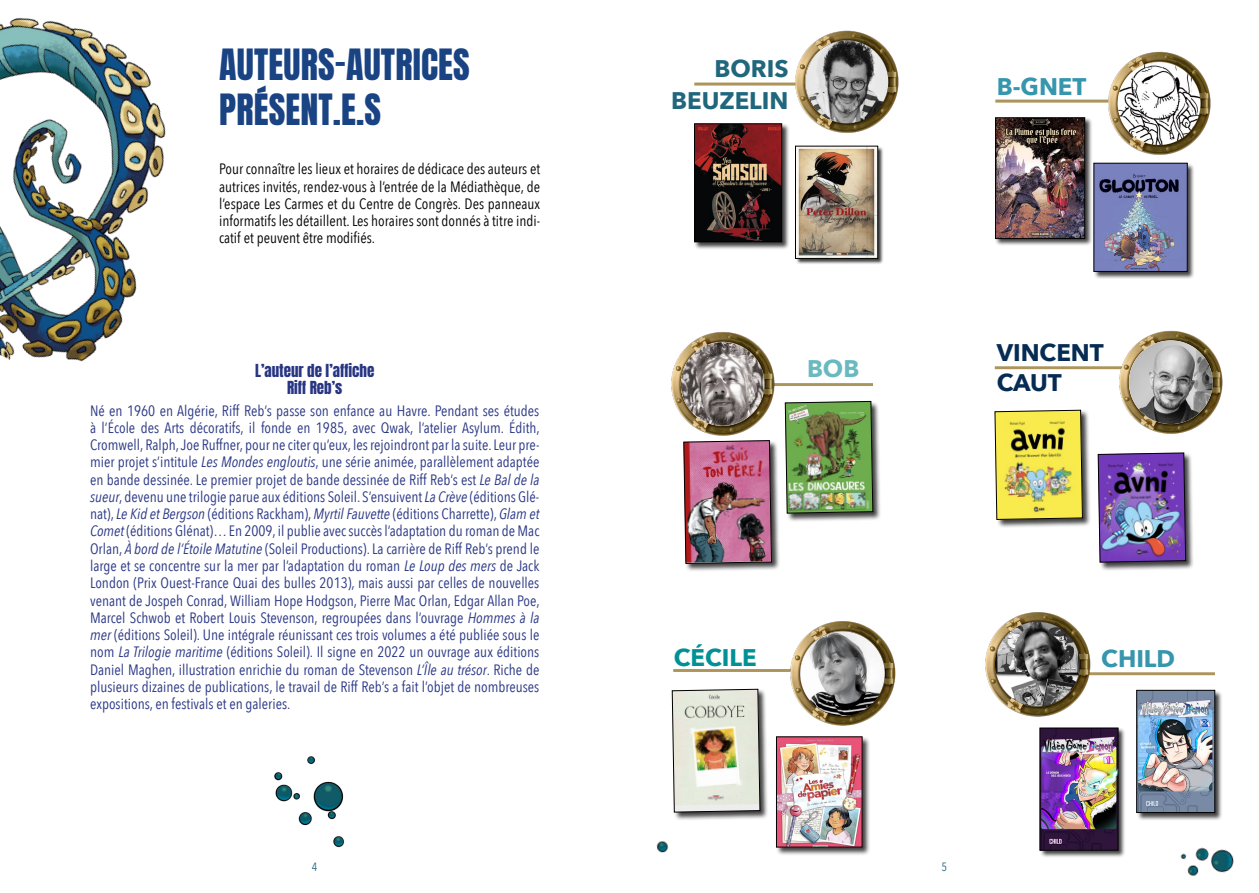
<style>
.page{position:relative;width:1259px;height:893px;background:#fff}
.page>*{position:absolute;margin:0;border:0;box-sizing:border-box;transform-origin:0 0}
.t1{font:36px/45px "Anton";letter-spacing:.005em;color:#194383}
.t2{font:700 24px/31.5px "Avenir Next";color:#20667c;text-align:right}
.t3{font:700 24px "Avenir Next";color:#3696ad}
.t4{font:700 24px/30.5px "Avenir Next";color:#072c54}
.t5{font:700 24px "Avenir Next";color:#009196}
.t6{font:700 24px "Avenir Next";color:#69bac0}
.t7{font:15px/17.2px "Avenir Next Condensed";color:#283583;text-align:justify}
.t8{font:15px/17.2px "Avenir Next Condensed";color:#000;text-align:justify}
.t9{font:15px/17.2px "Anton";color:#283583;text-align:center}
.t10{font:12px "Avenir Next Condensed";color:#20667c}
.s1{font-style:italic}
</style>
<div class="page">
<img style="left:0;top:17px;width:166px;height:345px">
<div style="left:1093px;top:162px;width:102px;height:117px;background:#000;opacity:.75"></div>
<img style="left:1095px;top:165px;width:90px;height:105px">
<div style="left:1093px;top:163px;width:94px;height:109px;border:1px solid #000"></div>
<div style="left:995px;top:117px;width:97px;height:130px;background:#000;opacity:.75"></div>
<img style="left:997px;top:120px;width:86px;height:117px">
<div style="left:995px;top:118px;width:90px;height:121px;border:1px solid #000"></div>
<div style="left:694px;top:123px;width:95px;height:126px;background:#000;opacity:.75"></div>
<img style="left:696px;top:126px;width:84px;height:114px">
<div style="left:694px;top:124px;width:88px;height:118px;border:1px solid #000"></div>
<div style="left:795px;top:146px;width:89px;height:118px;background:#000;opacity:.75"></div>
<img style="left:797px;top:148px;width:79px;height:109px">
<div style="left:795px;top:146px;width:83px;height:113px;border:1px solid #000"></div>
<img style="left:1180px;top:847px;width:54px;height:29px">
<hr style="left:995px;top:100px;width:117px;height:3px;background:#ac945a">
<hr style="left:694px;top:83px;width:105px;height:3px;background:#ac945a">
<img style="left:1100px;top:51px;width:111px;height:115px">
<img style="left:1117px;top:62px;width:83px;height:83px;border-radius:41px">
<img style="left:788px;top:30px;width:111px;height:115px">
<img style="left:805px;top:40px;width:83px;height:83px;border-radius:41px">
<div style="left:1039px;top:728px;width:86px;height:130px;background:#000;opacity:.75"></div>
<img style="left:1041px;top:730px;width:75px;height:118px">
<div style="left:1039px;top:728px;width:79px;height:122px;border:1px solid #000"></div>
<div style="left:994px;top:410px;width:97px;height:118px;background:#000;opacity:.75"></div>
<img style="left:996px;top:412px;width:84px;height:106px">
<div style="left:994px;top:410px;width:88px;height:110px;border:1px solid #000;border-radius:2px"></div>
<div style="left:1097px;top:453px;width:97px;height:118px;background:#000;opacity:.75"></div>
<img style="left:1100px;top:455px;width:83px;height:105px">
<div style="left:1098px;top:453px;width:87px;height:109px;border:1px solid #000;border-radius:2px"></div>
<div style="left:1136px;top:690px;width:86px;height:130px;background:#000;opacity:.75"></div>
<img style="left:1138px;top:692px;width:75px;height:119px">
<div style="left:1136px;top:690px;width:79px;height:123px;border:1px solid #000"></div>
<hr style="left:1034px;top:672px;width:181px;height:3px;background:#ac945a">
<hr style="left:994px;top:366px;width:157px;height:3px;background:#ac945a">
<div style="left:683px;top:440px;width:97px;height:132px;background:#000;opacity:.75"></div>
<img style="left:685px;top:447px;width:84px;height:115px">
<div style="left:683px;top:440px;width:88px;height:124px;border:1px solid #000;border-radius:2px"></div>
<div style="left:784px;top:401px;width:97px;height:121px;background:#000;opacity:.75"></div>
<img style="left:787px;top:403px;width:84px;height:108px">
<div style="left:785px;top:401px;width:88px;height:112px;border:1px solid #000;border-radius:2px"></div>
<hr style="left:769px;top:383px;width:104px;height:3px;background:#ac945a">
<img style="left:671px;top:332px;width:108px;height:115px">
<img style="left:681px;top:342px;width:83px;height:84px;border-radius:42px">
<img style="left:1112px;top:330px;width:111px;height:104px">
<img style="left:1129px;top:340px;width:83px;height:84px;border-radius:42px">
<div style="left:671px;top:689px;width:97px;height:132px;background:#000;opacity:.75"></div>
<div style="left:672px;top:689px;width:88px;height:123px;background:#ededed;border-radius:2px"></div>
<img style="left:672px;top:689px;width:88px;height:116px">
<div style="left:672px;top:689px;width:88px;height:123px;border:1px solid #000;border-radius:2px"></div>
<div style="left:775px;top:736px;width:96px;height:120px;background:#000;opacity:.75"></div>
<img style="left:778px;top:739px;width:82px;height:106px">
<div style="left:776px;top:737px;width:86px;height:110px;border:1px solid #000"></div>
<hr style="left:673px;top:669px;width:181px;height:3px;background:#ac945a">
<img style="left:783px;top:621px;width:113px;height:117px">
<img style="left:800px;top:631px;width:85px;height:85px;border-radius:42px">
<img style="left:985px;top:612px;width:109px;height:116px">
<img style="left:995px;top:622px;width:85px;height:84px;border-radius:42px">
<img style="left:274px;top:756px;width:70px;height:92px">
<img style="left:656px;top:841px;width:13px;height:12px">
<h1 class="t1" style="left:219px;top:45px;width:252px">AUTEURS-AUTRICES<br>PRÉSENT.E.S</h1>
<p class="t8" style="left:219px;top:160px;width:323px">Pour connaître les lieux et horaires de dédicace des auteurs et autrices invités, rendez-vous à l’entrée de la Médiathèque, de l’espace Les Carmes et du Centre de Congrès. Des panneaux informatifs les détaillent. Les horaires sont donnés à titre indi&shy;catif et peuvent être modifiés.</p>
<p class="t9" style="left:255px;top:363px;width:121px">L’auteur de l’affiche<br>Riff Reb’s</p>
<p class="t7" style="left:90px;top:401px;width:451px">Né en 1960 en Algérie, Riff Reb’s passe son enfance au Havre. Pendant ses études à l’École des Arts décoratifs, il fonde en 1985, avec Qwak, l’atelier Asylum. Édith, Cromwell, Ralph, Joe Ruffner, pour ne citer qu’eux, les rejoindront par la suite. Leur pre&shy;mier projet s’intitule <span class="s1">Les Mondes engloutis</span>, une série animée, parallèlement adaptée en bande dessinée. Le premier projet de bande dessinée de Riff Reb’s est <span class="s1">Le Bal de la sueur</span>, devenu une trilogie parue aux éditions Soleil. S’ensuivent <span class="s1">La Crève</span> (éditions Glé&shy;nat), <span class="s1">Le Kid et Bergson</span> (éditions Rackham), <span class="s1">Myrtil Fauvette</span> (éditions Charrette), <span class="s1">Glam et Comet</span> (éditions Glénat)… En 2009, il publie avec succès l’adaptation du roman de Mac Orlan, <span class="s1">À bord de l’Étoile Matutine</span> (Soleil Productions). La carrière de Riff Reb’s prend le large et se concentre sur la mer par l’adaptation du roman <span class="s1">Le Loup des mers</span> de Jack London (Prix Ouest-France Quai des bulles 2013), mais aussi par celles de nouvelles venant de Jospeh Conrad, William Hope Hodgson, Pierre Mac Orlan, Edgar Allan Poe, Marcel Schwob et Robert Louis Stevenson, regroupées dans l’ouvrage <span class="s1">Hommes à la mer</span> (éditions Soleil). Une intégrale réunissant ces trois volumes a été publiée sous le nom <span class="s1">La Trilogie maritime</span> (éditions Soleil). Il signe en 2022 un ouvrage aux éditions Daniel Maghen, illustration enrichie du roman de Stevenson <span class="s1">L’Île au trésor</span>. Riche de plusieurs dizaines de publications, le travail de Riff Reb’s a fait l’objet de nombreuses expositions, en festivals et en galeries.</p>
<h2 class="t2" style="left:671px;top:53px;width:119px">BORIS<br>BEUZELIN</h2>
<h2 class="t6" style="left:807px;top:348px;width:54px">BOB</h2>
<h2 class="t5" style="left:674px;top:636px;width:84px">CÉCILE</h2>
<h2 class="t3" style="left:996px;top:66px;width:91px">B-GNET</h2>
<h2 class="t4" style="left:996px;top:337px;width:109px">VINCENT<br>CAUT</h2>
<h2 class="t3" style="left:1101px;top:638px;width:75px">CHILD</h2>
<p class="t10" style="left:312px;top:856px;width:7px">4</p>
<p class="t10" style="left:941px;top:856px;width:7px">5</p>
</div>
